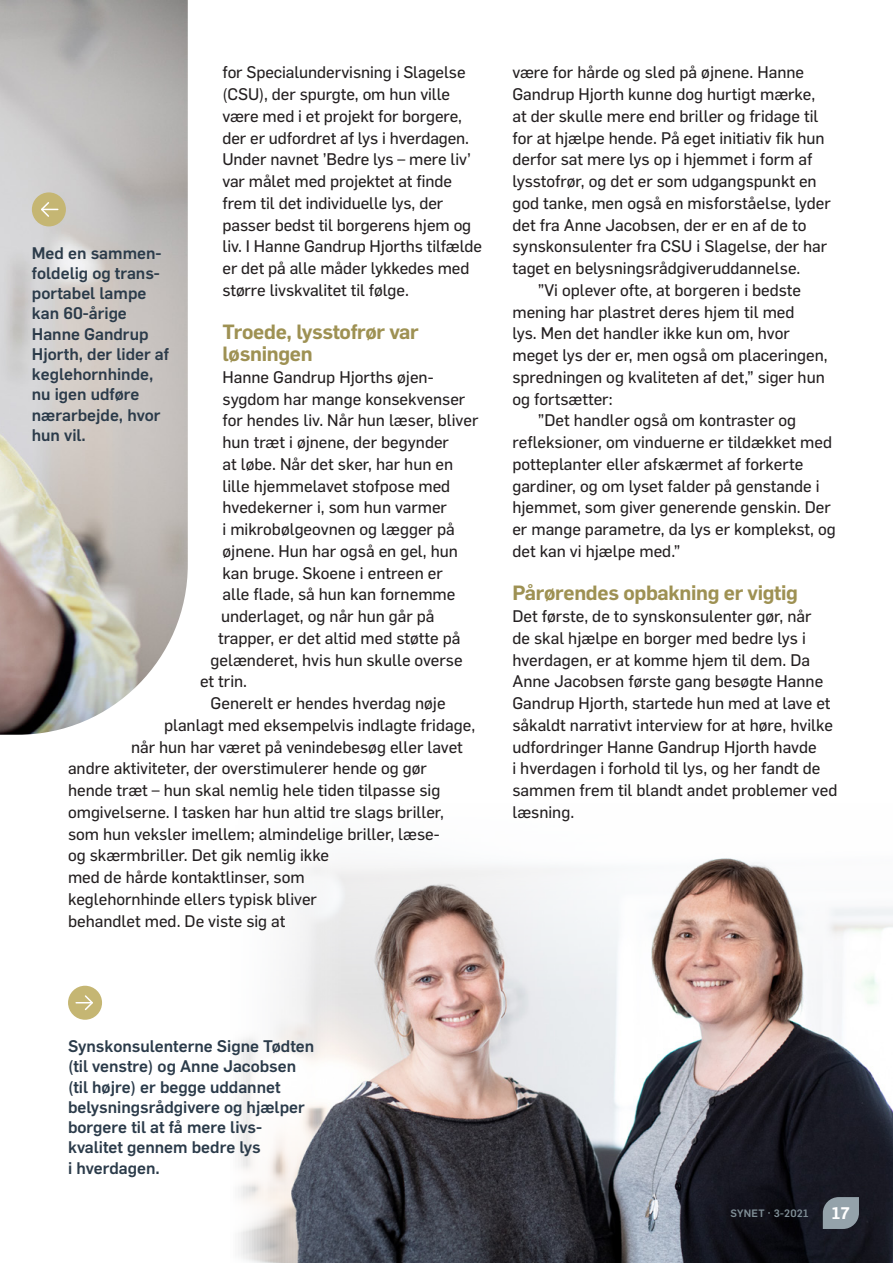
<style>
.page{position:relative;width:893px;height:1263px;background:#fff}
.page>*{position:absolute;margin:0;border:0;box-sizing:border-box;transform-origin:0 0}
.t1{font:600 20.25px/21.8px "Flama";letter-spacing:-.015em;color:#9e9153}
.t2{font:16.5px/21.8px "Flama Basic";color:#231f20}
.t3{font:500 16.5px/20.2px "Flama";color:#2b3b4a}
.t4{font:600 16.5px "Flama";color:#fff}
.t5{font:500 10.5px "Flama";letter-spacing:.025em;color:#7f8e96}
</style>
<div class="page">
<img style="left:0;top:0;width:188px;height:735px">
<img style="left:238px;top:858px;width:655px;height:405px">
<div style="left:32px;top:192px;width:34px;height:34px;background:#c5b673;border-radius:50%"></div>
<svg style="left:41px;top:202px;width:17px;height:15px"></svg>
<div style="left:68px;top:986px;width:34px;height:34px;background:#c5b673;border-radius:50%"></div>
<svg style="left:76px;top:995px;width:17px;height:16px"></svg>
<svg style="left:823px;top:1197px;width:36px;height:32px"></svg>
<p class="t2" style="left:222px;top:61px;width:261px">for Specialundervisning i Slagelse (CSU), der spurgte, om hun ville være med i et projekt for borgere, der er udfordret af lys i hverdagen.<br>Under navnet ’Bedre lys – mere liv’ var målet med projektet at finde frem til det individuelle lys, der passer bedst til borgerens hjem og liv. I Hanne Gandrup Hjorths tilfælde er det på alle måder lykkedes med større livskvalitet til følge.</p>
<p class="t1" style="left:222px;top:320px;width:198px">Troede, lysstofrør var løsningen</p>
<p class="t2" style="left:222px;top:365px;width:213px">Hanne Gandrup Hjorths øjen-</p>
<p class="t2" style="left:222px;top:387px;width:244px">sygdom har mange konsekvenser</p>
<p class="t2" style="left:222px;top:409px;width:257px">for hendes liv. Når hun læser, bliver</p>
<p class="t2" style="left:222px;top:430px;width:228px">hun træt i øjnene, der begynder</p>
<p class="t2" style="left:222px;top:452px;width:232px">at løbe. Når det sker, har hun en</p>
<p class="t2" style="left:222px;top:474px;width:229px">lille hjemmelavet stofpose med</p>
<p class="t2" style="left:222px;top:496px;width:226px">hvedekerner i, som hun varmer</p>
<p class="t2" style="left:222px;top:517px;width:234px">i mikrobølgeovnen og lægger på</p>
<p class="t2" style="left:222px;top:539px;width:237px">øjnene. Hun har også en gel, hun</p>
<p class="t2" style="left:222px;top:561px;width:222px">kan bruge. Skoene i entreen er</p>
<p class="t2" style="left:222px;top:583px;width:234px">alle flade, så hun kan fornemme</p>
<p class="t2" style="left:221px;top:604px;width:215px">underlaget, og når hun går på</p>
<p class="t2" style="left:218px;top:626px;width:244px">trapper, er det altid med støtte på</p>
<p class="t2" style="left:211px;top:648px;width:254px">gelænderet, hvis hun skulle overse</p>
<p class="t2" style="left:200px;top:670px;width:49px">et trin.</p>
<p class="t2" style="left:211px;top:691px;width:237px">Generelt er hendes hverdag nøje</p>
<p class="t2" style="left:164px;top:713px;width:313px">planlagt med eksempelvis indlagte fridage,</p>
<p class="t2" style="left:131px;top:735px;width:333px">når hun har været på venindebesøg eller lavet</p>
<p class="t2" style="left:68px;top:757px;width:360px">andre aktiviteter, der overstimulerer hende og gør</p>
<p class="t2" style="left:68px;top:778px;width:374px">hende træt – hun skal nemlig hele tiden tilpasse sig</p>
<p class="t2" style="left:68px;top:800px;width:378px">omgivelserne. I tasken har hun altid tre slags briller,</p>
<p class="t2" style="left:68px;top:822px;width:372px">som hun veksler imellem; almindelige briller, læse-</p>
<p class="t2" style="left:68px;top:844px;width:263px">og skærmbriller. Det gik nemlig ikke</p>
<p class="t2" style="left:68px;top:865px;width:238px">med de hårde kontaktlinser, som</p>
<p class="t2" style="left:68px;top:887px;width:250px">keglehornhinde ellers typisk bliver</p>
<p class="t2" style="left:68px;top:909px;width:219px">behandlet med. De viste sig at</p>
<p class="t3" style="left:32px;top:241px;width:139px">Med en sammen&shy;foldelig og trans&shy;portabel lampe kan 60-årige<br>Hanne Gandrup<br>Hjorth, der lider af keglehornhinde, nu igen udføre nærarbejde, hvor hun vil.</p>
<p class="t2" style="left:512px;top:61px;width:293px">være for hårde og sled på øjnene. Hanne</p>
<p class="t2" style="left:512px;top:82px;width:305px">Gandrup Hjorth kunne dog hurtigt mærke,</p>
<p class="t2" style="left:512px;top:104px;width:308px">at der skulle mere end briller og fridage til</p>
<p class="t2" style="left:512px;top:126px;width:314px">for at hjælpe hende. På eget initiativ fik hun</p>
<p class="t2" style="left:512px;top:148px;width:301px">derfor sat mere lys op i hjemmet i form af</p>
<p class="t2" style="left:512px;top:169px;width:306px">lysstofrør, og det er som udgangspunkt en</p>
<p class="t2" style="left:512px;top:191px;width:320px">god tanke, men også en misforståelse, lyder</p>
<p class="t2" style="left:512px;top:213px;width:296px">det fra Anne Jacobsen, der er en af de to</p>
<p class="t2" style="left:512px;top:235px;width:316px">synskonsulenter fra CSU i Slagelse, der har</p>
<p class="t2" style="left:512px;top:256px;width:290px">taget en belysningsrådgiveruddannelse.</p>
<p class="t2" style="left:538px;top:278px;width:265px">”Vi oplever ofte, at borgeren i bedste</p>
<p class="t2" style="left:512px;top:300px;width:284px">mening har plastret deres hjem til med</p>
<p class="t2" style="left:512px;top:322px;width:279px">lys. Men det handler ikke kun om, hvor</p>
<p class="t2" style="left:512px;top:343px;width:317px">meget lys der er, men også om placeringen,</p>
<p class="t2" style="left:512px;top:365px;width:314px">spredningen og kvaliteten af det,” siger hun</p>
<p class="t2" style="left:512px;top:387px;width:102px">og fortsætter:</p>
<p class="t2" style="left:538px;top:409px;width:260px">”Det handler også om kontraster og</p>
<p class="t2" style="left:512px;top:430px;width:321px">refleksioner, om vinduerne er tildækket med</p>
<p class="t2" style="left:512px;top:452px;width:292px">potteplanter eller afskærmet af forkerte</p>
<p class="t2" style="left:512px;top:474px;width:309px">gardiner, og om lyset falder på genstande i</p>
<p class="t2" style="left:512px;top:495px;width:320px">hjemmet, som giver generende genskin. Der</p>
<p class="t2" style="left:512px;top:517px;width:325px">er mange parametre, da lys er komplekst, og</p>
<p class="t2" style="left:512px;top:539px;width:170px">det kan vi hjælpe med.”</p>
<p class="t1" style="left:512px;top:581px;width:287px">Pårørendes opbakning er vigtig</p>
<p class="t2" style="left:512px;top:604px;width:326px">Det første, de to synskonsulenter gør, når<br>de skal hjælpe en borger med bedre lys i hverdagen, er at komme hjem til dem. Da Anne Jacobsen første gang besøgte Hanne Gandrup Hjorth, startede hun med at lave et såkaldt narrativt interview for at høre, hvilke udfordringer Hanne Gandrup Hjorth havde<br>i hverdagen i forhold til lys, og her fandt de sammen frem til blandt andet problemer ved læsning.</p>
<p class="t3" style="left:68px;top:1035px;width:248px">Synskonsulenterne Signe Tødten (til venstre) og Anne Jacobsen (til højre) er begge uddannet belysningsrådgivere og hjælper borgere til at få mere livs&shy;kvalitet gennem bedre lys<br>i hverdagen.</p>
<p class="t5" style="left:730px;top:1205px;width:80px">SYNET · 3-2021</p>
<p class="t4" style="left:832px;top:1201px;width:20px">17</p>
</div>
